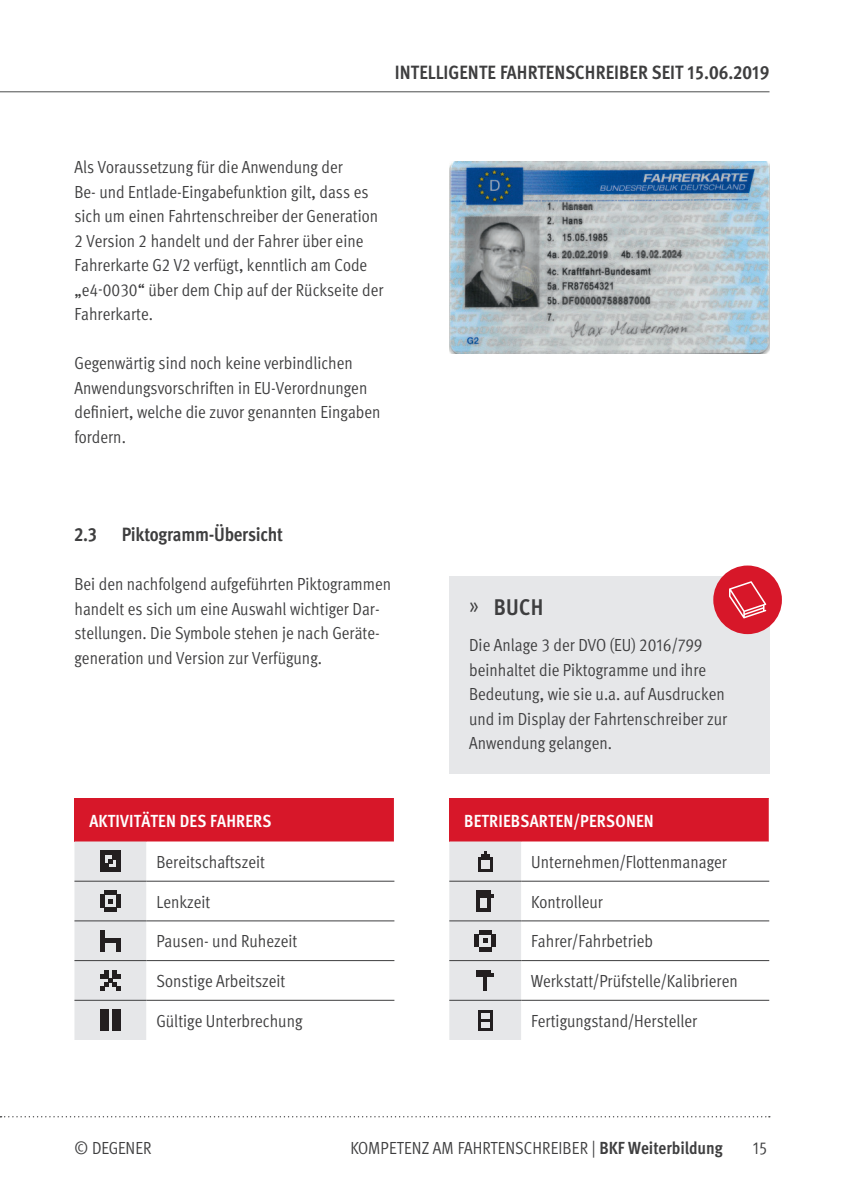
<style>
.page{position:relative;width:844px;height:1191px;background:#fff}
.page>*{position:absolute;margin:0;border:0;box-sizing:border-box;transform-origin:0 0}
.t1{font:700 condensed 22.75px "Meta Pro";color:#3e3e3f}
.t2{font:700 condensed 19.25px "Meta Pro";color:#3e3e3f}
.t3{font:condensed 17.5px/24.5px "Meta Pro";color:#3e3e3f}
.t4{font:700 condensed 17.5px "Meta Pro";letter-spacing:.01em;color:#fff}
.s1{font-weight:400}
.s2{font-weight:700}
</style>
<div class="page">
<hr style="left:0;top:91px;width:769px;height:1px;background:#4b4c4d">
<svg style="left:0;top:1116px;width:769px;height:1px"></svg>
<div style="left:449px;top:576px;width:320px;height:198px;background:#e6e7e9"></div>
<div style="left:713px;top:565px;width:68px;height:69px;background:#d71729;border-radius:50%"></div>
<svg style="left:729px;top:581px;width:37px;height:37px"></svg>
<img style="left:449px;top:161px;width:320px;height:193px">
<div style="left:74px;top:798px;width:320px;height:43px;background:#d71729"></div>
<svg style="left:146px;top:841px;width:248px;height:159px"></svg>
<hr style="left:146px;top:881px;width:248px;height:1px;background:#3e3e3f">
<hr style="left:146px;top:920px;width:248px;height:1px;background:#3e3e3f">
<hr style="left:146px;top:960px;width:248px;height:1px;background:#3e3e3f">
<hr style="left:146px;top:1000px;width:248px;height:1px;background:#3e3e3f">
<svg style="left:74px;top:841px;width:72px;height:199px"></svg>
<div style="left:449px;top:798px;width:320px;height:43px;background:#d71729"></div>
<svg style="left:521px;top:841px;width:248px;height:159px"></svg>
<hr style="left:768px;top:798px;width:1px;height:43px;background:#fff">
<hr style="left:521px;top:881px;width:248px;height:1px;background:#3e3e3f">
<hr style="left:521px;top:920px;width:248px;height:1px;background:#3e3e3f">
<hr style="left:521px;top:960px;width:248px;height:1px;background:#3e3e3f">
<hr style="left:521px;top:1000px;width:248px;height:1px;background:#3e3e3f">
<svg style="left:449px;top:841px;width:72px;height:199px"></svg>
<p class="t2" style="left:394px;top:58px;width:376px">INTELLIGENTE FAHRTENSCHREIBER SEIT 15.06.2019</p>
<p class="t3" style="left:74px;top:154px;width:310px">Als Voraussetzung für die Anwendung der<br>Be- und Entlade-Eingabefunktion gilt, dass es sich um einen Fahrtenschreiber der Generation 2 Version 2 handelt und der Fahrer über eine Fahrerkarte G2 V2 verfügt, kenntlich am Code „e4-0030“ über dem Chip auf der Rückseite der Fahrerkarte.</p>
<p class="t3" style="left:74px;top:350px;width:307px">Gegenwärtig sind noch keine verbindlichen Anwendungsvorschriften in EU-Verordnungen definiert, welche die zuvor genannten Eingaben fordern.</p>
<p class="t2" style="left:74px;top:519px;width:24px">2.3</p>
<p class="t2" style="left:122px;top:519px;width:163px">Piktogramm-Übersicht</p>
<p class="t3" style="left:74px;top:570px;width:318px">Bei den nachfolgend aufgeführten Piktogrammen handelt es sich um eine Auswahl wichtiger Dar&shy;stellungen. Die Symbole stehen je nach Geräte&shy;generation und Version zur Verfügung.</p>
<p class="t4" style="left:89px;top:807px;width:183px">AKTIVITÄTEN DES FAHRERS</p>
<p class="t3" style="left:156px;top:848px;width:110px">Bereitschaftszeit</p>
<p class="t3" style="left:156px;top:888px;width:55px">Lenkzeit</p>
<p class="t3" style="left:156px;top:928px;width:142px">Pausen- und Ruhezeit</p>
<p class="t3" style="left:156px;top:967px;width:130px">Sonstige Arbeitszeit</p>
<p class="t3" style="left:156px;top:1007px;width:148px">Gültige Unterbrechung</p>
<h1 class="t1" style="left:469px;top:589px;width:76px"><span class="s1">»</span> BUCH</h1>
<p class="t3" style="left:469px;top:632px;width:260px">Die Anlage 3 der DVO (EU) 2016/799 beinhaltet die Piktogramme und ihre Bedeutung, wie sie u.a. auf Ausdrucken und im Display der Fahrtenschreiber zur Anwendung gelangen.</p>
<p class="t4" style="left:464px;top:807px;width:191px">BETRIEBSARTEN/PERSONEN</p>
<p class="t3" style="left:531px;top:848px;width:197px">Unternehmen/Flottenmanager</p>
<p class="t3" style="left:531px;top:888px;width:73px">Kontrolleur</p>
<p class="t3" style="left:531px;top:928px;width:123px">Fahrer/Fahrbetrieb</p>
<p class="t3" style="left:531px;top:967px;width:208px">Werkstatt/Prüfstelle/Kalibrieren</p>
<p class="t3" style="left:531px;top:1007px;width:167px">Fertigungstand/Hersteller</p>
<p class="t3" style="left:74px;top:1134px;width:78px">© DEGENER</p>
<p class="t3" style="left:350px;top:1134px;width:374px">KOMPETENZ AM FAHRTENSCHREIBER | <span class="s2">BKF Weiterbildung</span></p>
<p class="t3" style="left:752px;top:1134px;width:16px">15</p>
</div>
